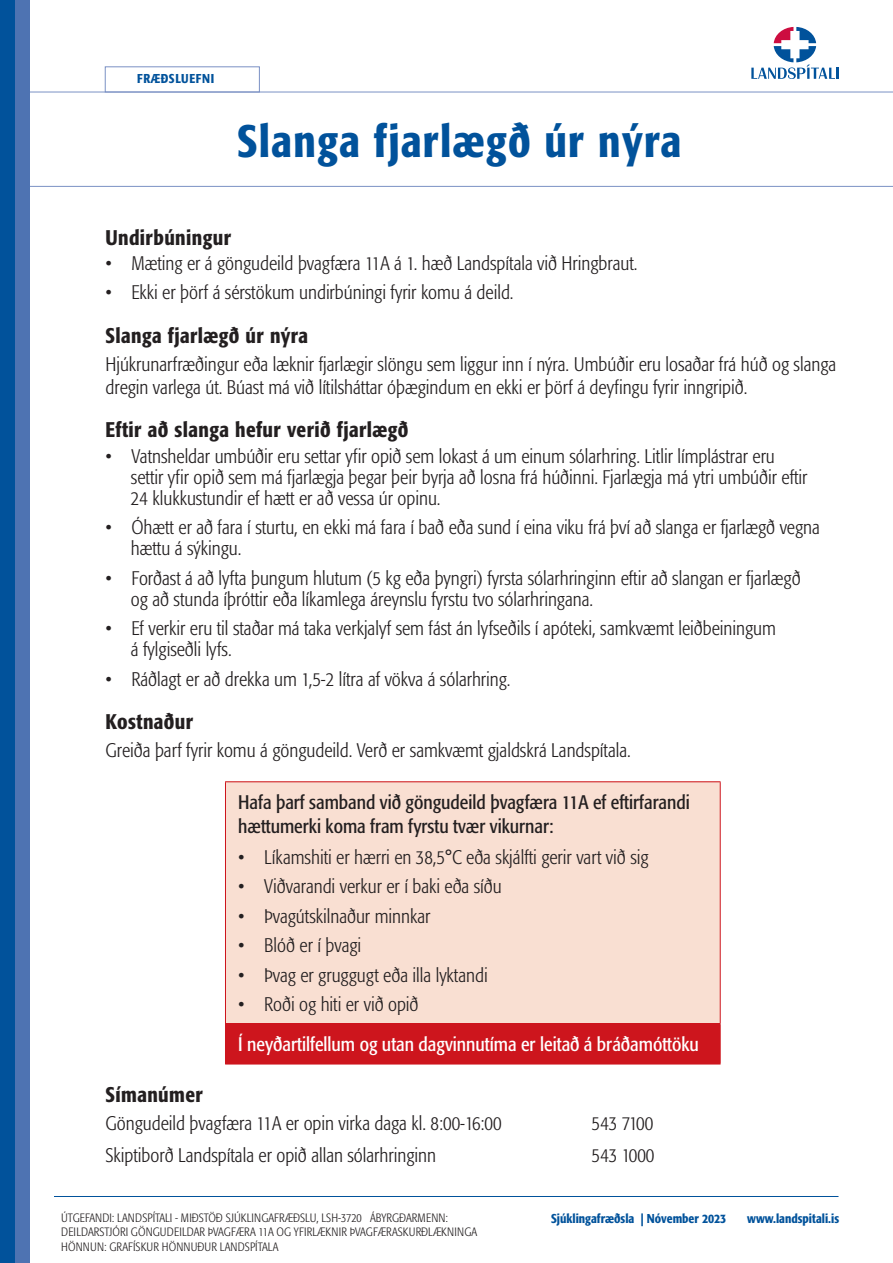
<style>
.page{position:relative;width:893px;height:1263px;background:#fff}
.page>*{position:absolute;margin:0;border:0;box-sizing:border-box;transform-origin:0 0}
.Fyrirsagnir_Bold{font:500 condensed 45px "Formata";letter-spacing:.03em;color:#01529b}
.Millifyrirsagnir{font:500 condensed 21px "Formata";letter-spacing:.02em;color:#231f20}
.Meginmál_formata_light{font:300 condensed 19.5px/21px "Formata";color:#231f20}
.Meginmál_formata_light-2{font:condensed 19.5px/23.4px "Formata";color:#231f20}
.Meginmál_formata_light-3{font:condensed 19.5px "Formata";color:#fff}
.Meginmál_formata_light-4{font:500 condensed 12.75px "Formata";color:#01529b}
.Meginmál_formata_light-5{font:500 condensed 12.75px "Formata";letter-spacing:.05em;color:#01529b}
.Kreditlisti{font:300 condensed 12px/14.4px "Formata";letter-spacing:.01em;color:#231f20}
</style>
<div class="page">
<div style="left:225px;top:782px;width:495px;height:242px;background:#f9dfd2"></div>
<div style="left:225px;top:1024px;width:495px;height:40px;background:#cd151d"></div>
<hr style="left:225px;top:781px;width:496px;height:1px;background:#cd151d">
<hr style="left:225px;top:782px;width:1px;height:241px;background:#cd151d">
<hr style="left:720px;top:782px;width:1px;height:241px;background:#cd151d">
<hr style="left:225px;top:1023px;width:496px;height:1px;background:#cd151d">
<hr style="left:720px;top:1024px;width:1px;height:40px;background:#cd151d">
<hr style="left:225px;top:1064px;width:496px;height:1px;background:#cd151d">
<hr style="left:54px;top:1196px;width:784px;height:1px;background:#01529b">
<hr style="left:0;top:92px;width:893px;height:1px;background:#7b91c4">
<hr style="left:0;top:186px;width:893px;height:1px;background:#7b91c4">
<div style="left:0;top:0;width:15px;height:1263px;background:#01529b"></div>
<div style="left:15px;top:0;width:15px;height:1263px;background:#4e73b2"></div>
<div style="left:105px;top:66px;width:155px;height:26px;border:1px solid #7b91c4"></div>
<svg style="left:751px;top:27px;width:88px;height:52px"></svg>
<p class="Meginmál_formata_light-5" style="left:137px;top:71px;width:79px">FRÆÐSLUEFNI</p>
<p class="Fyrirsagnir_Bold" style="left:237px;top:114px;width:446px">Slanga fjarlægð úr nýra</p>
<p class="Millifyrirsagnir" style="left:105px;top:224px;width:127px">Undirbúningur</p>
<p class="Meginmál_formata_light" style="left:105px;top:253px;width:534px">• Mæting er á göngudeild þvagfæra 11A á 1. hæð Landspítala við Hringbraut.</p>
<p class="Meginmál_formata_light" style="left:105px;top:282px;width:410px">• Ekki er þörf á sérstökum undirbúningi fyrir komu á deild.</p>
<p class="Millifyrirsagnir" style="left:105px;top:323px;width:204px">Slanga fjarlægð úr nýra</p>
<p class="Meginmál_formata_light" style="left:105px;top:352px;width:732px;line-height:23.4px">Hjúkrunarfræðingur eða læknir fjarlægir slöngu sem liggur inn í nýra. Umbúðir eru losaðar frá húð og slanga dregin varlega út. Búast má við lítilsháttar óþægindum en ekki er þörf á deyfingu fyrir inngripið.</p>
<p class="Millifyrirsagnir" style="left:105px;top:417px;width:304px">Eftir að slanga hefur verið fjarlægð</p>
<p class="Meginmál_formata_light" style="left:131px;top:446px;width:678px;text-indent:-26px">• Vatnsheldar umbúðir eru settar yfir opið sem lokast á um einum sólarhring. Litlir límplástrar eru settir yfir opið sem má fjarlægja þegar þeir byrja að losna frá húðinni. Fjarlægja má ytri umbúðir eftir<br>24 klukkustundir ef hætt er að vessa úr opinu.</p>
<p class="Meginmál_formata_light" style="left:131px;top:517px;width:690px;text-indent:-26px">• Óhætt er að fara í sturtu, en ekki má fara í bað eða sund í eina viku frá því að slanga er fjarlægð vegna hættu á sýkingu.</p>
<p class="Meginmál_formata_light" style="left:131px;top:568px;width:671px;text-indent:-26px">• Forðast á að lyfta þungum hlutum (5 kg eða þyngri) fyrsta sólarhringinn eftir að slangan er fjarlægð og að stunda íþróttir eða líkamlega áreynslu fyrstu tvo sólarhringana.</p>
<p class="Meginmál_formata_light" style="left:131px;top:618px;width:646px;text-indent:-26px">• Ef verkir eru til staðar má taka verkjalyf sem fást án lyfseðils í apóteki, samkvæmt leiðbeiningum á fylgiseðli lyfs.</p>
<p class="Meginmál_formata_light" style="left:105px;top:669px;width:407px">• Ráðlagt er að drekka um 1,5-2 lítra af vökva á sólarhring.</p>
<p class="Millifyrirsagnir" style="left:105px;top:709px;width:89px">Kostnaður</p>
<p class="Meginmál_formata_light" style="left:105px;top:740px;width:527px">Greiða þarf fyrir komu á göngudeild. Verð er samkvæmt gjaldskrá Landspítala.</p>
<p class="Meginmál_formata_light-2" style="left:238px;top:791px;width:453px">Hafa þarf samband við göngudeild þvagfæra 11A ef eftirfarandi hættumerki koma fram fyrstu tvær vikurnar:</p>
<p class="Meginmál_formata_light" style="left:238px;top:846px;width:412px">• Líkamshiti er hærri en 38,5°C eða skjálfti gerir vart við sig</p>
<p class="Meginmál_formata_light" style="left:238px;top:876px;width:265px">• Viðvarandi verkur er í baki eða síðu</p>
<p class="Meginmál_formata_light" style="left:238px;top:905px;width:194px">• Þvagútskilnaður minnkar</p>
<p class="Meginmál_formata_light" style="left:238px;top:935px;width:125px">• Blóð er í þvagi</p>
<p class="Meginmál_formata_light" style="left:238px;top:964px;width:251px">• Þvag er gruggugt eða illa lyktandi</p>
<p class="Meginmál_formata_light" style="left:238px;top:994px;width:182px">• Roði og hiti er við opið</p>
<p class="Meginmál_formata_light-3" style="left:238px;top:1033px;width:462px">Í neyðartilfellum og utan dagvinnutíma er leitað á bráðamóttöku</p>
<p class="Millifyrirsagnir" style="left:105px;top:1082px;width:99px">Símanúmer</p>
<p class="Meginmál_formata_light" style="left:105px;top:1112px;width:398px">Göngudeild þvagfæra 11A er opin virka daga kl. 8:00-16:00</p>
<p class="Meginmál_formata_light" style="left:591px;top:1112px;width:63px">543 7100</p>
<p class="Meginmál_formata_light" style="left:105px;top:1144px;width:332px">Skiptiborð Landspítala er opið allan sólarhringinn</p>
<p class="Meginmál_formata_light" style="left:591px;top:1144px;width:64px">543 1000</p>
<p class="Kreditlisti" style="left:61px;top:1210px;width:417px">ÚTGEFANDI: LANDSPÍTALI - MIÐSTÖÐ SJÚKLINGAFRÆÐSLU, LSH-3720 ÁBYRGÐARMENN:<br>DEILDARSTJÓRI GÖNGUDEILDAR ÞVAGFÆRA 11A OG YFIRLÆKNIR ÞVAGFÆRASKURÐLÆKNINGA<br>HÖNNUN: GRAFÍSKUR HÖNNUÐUR LANDSPÍTALA</p>
<p class="Meginmál_formata_light-4" style="left:551px;top:1211px;width:177px">Sjúklingafræðsla | Nóvember 2023</p>
<p class="Meginmál_formata_light-4" style="left:747px;top:1211px;width:93px">www.landspitali.is</p>
</div>
